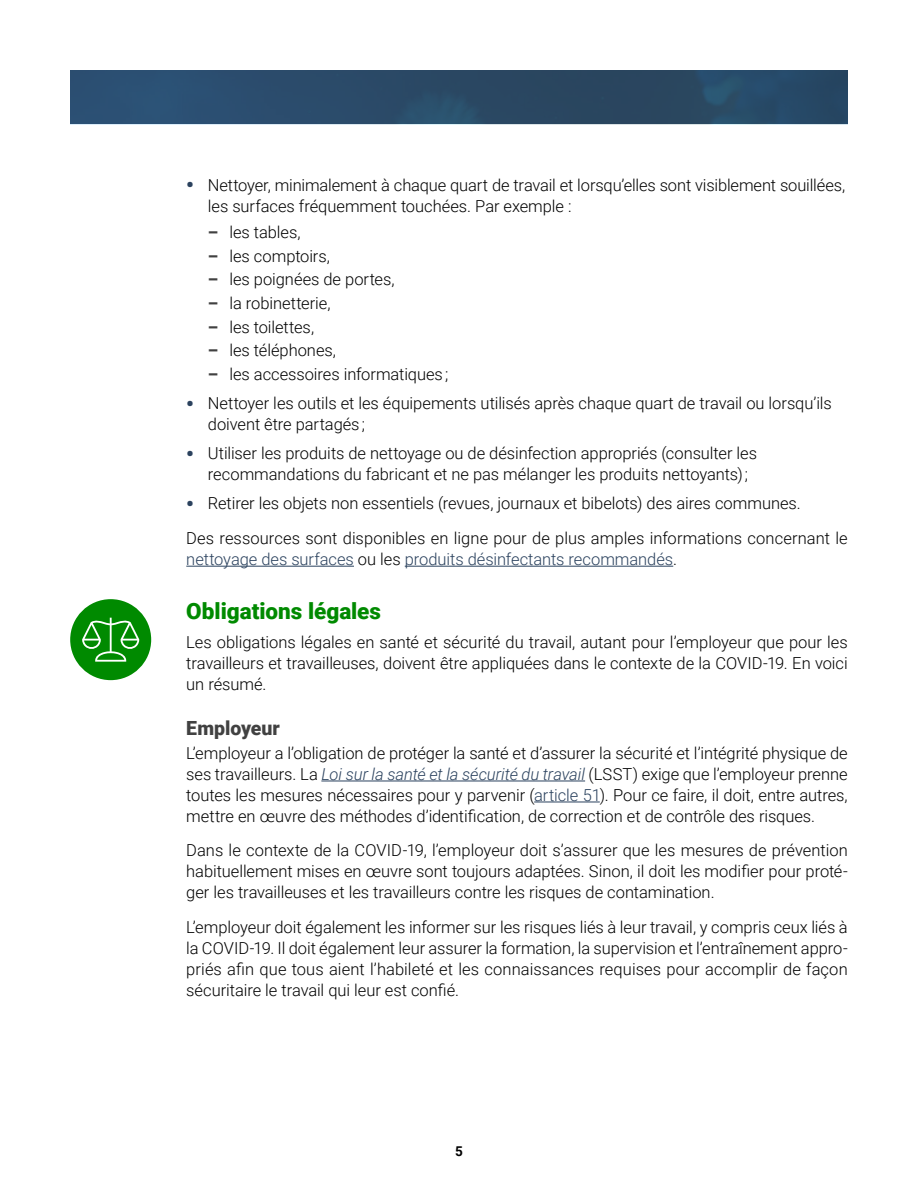
<style>
.page{position:relative;width:918px;height:1188px;background:#fff}
.page>*{position:absolute;margin:0;border:0;box-sizing:border-box;transform-origin:0 0}
.Sous-titre__H2{font:900 22.5px "Roboto";color:#008a00}
.Sous-titre__H3{font:900 19.5px "Roboto";color:#414141}
.Texte_courant__P{font:300 16.5px/21px "Roboto";letter-spacing:-.005em;color:#000}
.t1{font:700 13.5px "Roboto";color:#000}
.s1{font-weight:900;font-size:21px;color:#2b425e}
.s2{font-weight:900;color:#414141}
.s3{color:#2b425e}
.s4{font-style:italic;color:#2b425e}
</style>
<div class="page">
<img style="left:70px;top:70px;width:778px;height:54px">
<hr style="left:186px;top:566px;width:168px;height:1px;background:#2b425e">
<hr style="left:405px;top:566px;width:268px;height:1px;background:#2b425e">
<hr style="left:321px;top:781px;width:264px;height:1px;background:#2b425e">
<hr style="left:534px;top:802px;width:66px;height:1px;background:#2b425e">
<div style="left:70px;top:599px;width:81px;height:81px;background:#008a00;border-radius:50%"></div>
<svg style="left:82px;top:618px;width:57px;height:44px"></svg>
<p class="Texte_courant__P" style="left:208px;top:174px;width:639px;text-indent:-22px"><span class="s1">•</span> Nettoyer, minimalement à chaque quart de travail et lorsqu’elles sont visiblement souillées, les surfaces fréquemment touchées. Par exemple :</p>
<p class="Texte_courant__P" style="left:208px;top:221px;width:94px"><span class="s2">–</span> les tables,</p>
<p class="Texte_courant__P" style="left:208px;top:245px;width:124px"><span class="s2">–</span> les comptoirs,</p>
<p class="Texte_courant__P" style="left:208px;top:268px;width:188px"><span class="s2">–</span> les poignées de portes,</p>
<p class="Texte_courant__P" style="left:208px;top:292px;width:124px"><span class="s2">–</span> la robinetterie,</p>
<p class="Texte_courant__P" style="left:208px;top:316px;width:108px"><span class="s2">–</span> les toilettes,</p>
<p class="Texte_courant__P" style="left:208px;top:339px;width:130px"><span class="s2">–</span> les téléphones,</p>
<p class="Texte_courant__P" style="left:208px;top:363px;width:242px"><span class="s2">–</span> les accessoires informatiques ;</p>
<p class="Texte_courant__P" style="left:208px;top:392px;width:625px;text-indent:-22px"><span class="s1">•</span> Nettoyer les outils et les équipements utilisés après chaque quart de travail ou lorsqu’ils doivent être partagés ;</p>
<p class="Texte_courant__P" style="left:208px;top:442px;width:551px;text-indent:-22px"><span class="s1">•</span> Utiliser les produits de nettoyage ou de désinfection appropriés (consulter les recommandations du fabricant et ne pas mélanger les produits nettoyants) ;</p>
<p class="Texte_courant__P" style="left:186px;top:492px;width:616px"><span class="s1">•</span> Retirer les objets non essentiels (revues, journaux et bibelots) des aires communes.</p>
<p class="Texte_courant__P" style="left:186px;top:527px;width:663px">Des ressources sont disponibles en ligne pour de plus amples informations concernant le <span class="s3">nettoyage des surfaces</span> ou les <span class="s3">produits désinfectants recommandés</span>.</p>
<h2 class="Sous-titre__H2" style="left:186px;top:595px;width:196px">Obligations légales</h2>
<p class="Texte_courant__P" style="left:186px;top:631px;width:663px;text-align:justify">Les obligations légales en santé et sécurité du travail, autant pour l’employeur que pour les travailleurs et travailleuses, doivent être appliquées dans le contexte de la COVID-19. En voici un résumé.</p>
<h3 class="Sous-titre__H3" style="left:186px;top:714px;width:95px">Employeur</h3>
<p class="Texte_courant__P" style="left:186px;top:742px;width:663px;text-align:justify">L’employeur a l’obligation de protéger la santé et d’assurer la sécurité et l’intégrité physique de ses travailleurs. La <span class="s4">Loi sur la santé et la sécurité du travail</span> (LSST) exige que l’employeur prenne toutes les mesures nécessaires pour y parvenir (<span class="s3">article 51</span>). Pour ce faire, il doit, entre autres, mettre en œuvre des méthodes d’identification, de correction et de contrôle des risques.</p>
<p class="Texte_courant__P" style="left:186px;top:839px;width:663px;text-align:justify">Dans le contexte de la COVID-19, l’employeur doit s’assurer que les mesures de prévention habituellement mises en œuvre sont toujours adaptées. Sinon, il doit les modifier pour proté&shy;ger les travailleuses et les travailleurs contre les risques de contamination.</p>
<p class="Texte_courant__P" style="left:186px;top:916px;width:663px;text-align:justify">L’employeur doit également les informer sur les risques liés à leur travail, y compris ceux liés à la COVID-19. Il doit également leur assurer la formation, la supervision et l’entraînement appro&shy;priés afin que tous aient l’habileté et les connaissances requises pour accomplir de façon sécuritaire le travail qui leur est confié.</p>
<p class="t1" style="left:455px;top:1141px;width:9px">5</p>
</div>
